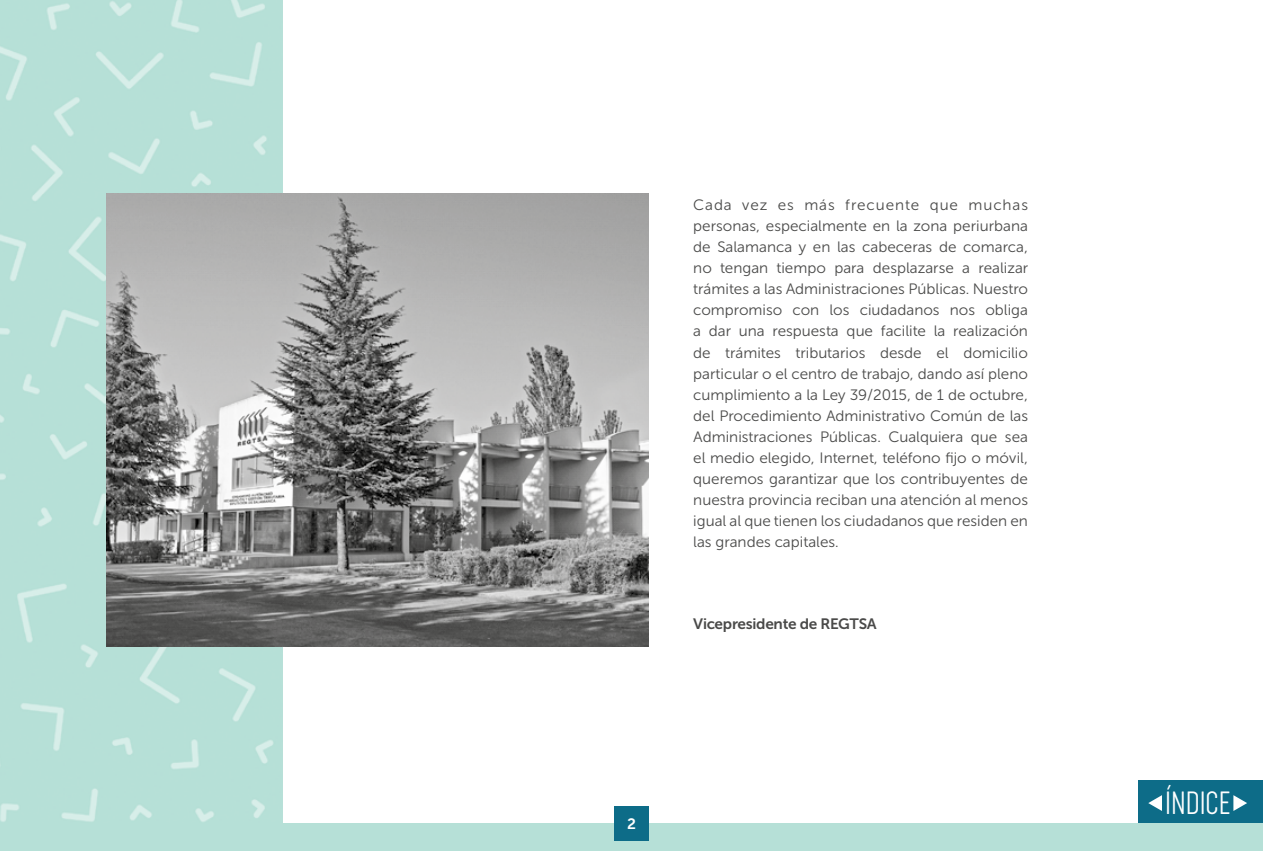
<style>
.page{position:relative;width:1263px;height:851px;background:#fff}
.page>*{position:absolute;margin:0;border:0;box-sizing:border-box;transform-origin:0 0}
.t1{font:200 30px "Cocogoose Compressed";color:#fff}
.t2{font:15px/21px "Museo Sans Cyrl 300";color:#4a4a49;text-align:justify}
.t3{font:15px "Museo Sans Cyrl 700";letter-spacing:-.02em;color:#4a4a49}
.t4{font:15px "Museo Sans Cyrl 700";color:#fff}
</style>
<div class="page">
<img style="left:0;top:0;width:282px;height:823px">
<img style="left:106px;top:193px;width:543px;height:453px">
<div style="left:0;top:823px;width:1263px;height:27px;background:#b6e0d7"></div>
<div style="left:614px;top:805px;width:35px;height:35px;background:#0d6c88"></div>
<div style="left:1138px;top:780px;width:125px;height:42px;background:#0d6c88"></div>
<svg style="left:1148px;top:795px;width:14px;height:15px"></svg>
<svg style="left:1233px;top:795px;width:14px;height:15px"></svg>
<p class="t2" style="left:693px;top:195px;width:337px">Cada vez es más frecuente que muchas personas, especialmente en la zona periurbana de Salamanca y en las cabeceras de comarca, no tengan tiempo para desplazarse a realizar trámites a las Administraciones Públicas. Nuestro compromiso con los ciudadanos nos obliga a dar una respuesta que facilite la realización de trámites tributarios desde el domicilio particular o el centro de trabajo, dando así pleno cumplimiento a la Ley 39/2015, de 1 de octubre, del Procedimiento Administrativo Común de las Administraciones Públicas. Cualquiera que sea el medio elegido, Internet, teléfono fijo o móvil, queremos garantizar que los contribuyentes de nuestra provincia reciban una atención al menos igual al que tienen los ciudadanos que residen en las grandes capitales.</p>
<p class="t3" style="left:693px;top:615px;width:185px">Vicepresidente de REGTSA</p>
<p class="t4" style="left:627px;top:815px;width:10px">2</p>
<h1 class="t1" style="left:1165px;top:783px;width:67px">ÍNDICE</h1>
</div>
